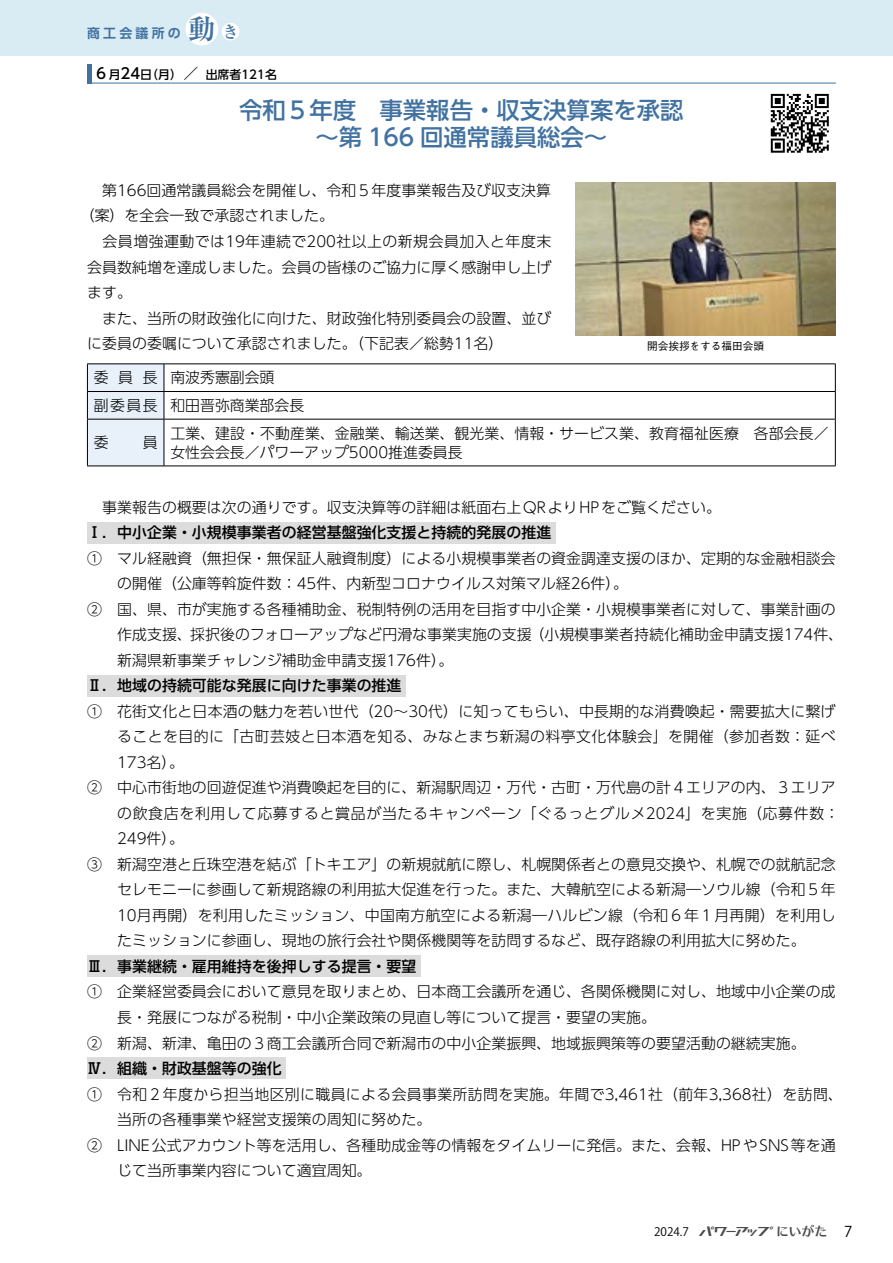
<style>
.page{position:relative;width:893px;height:1263px;background:#fff}
.page>*{position:absolute;margin:0;border:0;box-sizing:border-box;transform-origin:0 0}
.t1{font:500 23.4px/27.6px "UD Shin Go Pr 6 N";color:#4172a1;text-align:center}
.t2{font:300 14.85px/27.6px "UD Shin Go Pr 6 N";letter-spacing:.005em;color:#000}
.t3{font:500 14.85px "UD Shin Go Pr 6 N";letter-spacing:.005em;color:#000}
.t4{font:300 14.85px "UD Shin Go Pr 6 N";letter-spacing:.025em;color:#000}
.t5{font:300 14.85px "UD Shin Go Pr 6 N";letter-spacing:.045em;color:#000}
.t6{font:300 14.85px "UD Shin Go Pr 6 N";letter-spacing:.03em;color:#000}
.t7{font:300 14.85px "UD Shin Go Pr 6 N";letter-spacing:.035em;color:#000}
.t8{font:14.85px "Koz Go Pr 6 N";color:#000}
.t9{font:700 12.9px "UD Shin Go Pr 6 N De";letter-spacing:.25em;color:#4172a1}
.t10{font:500 11.85px "UD Shin Go Pr 6 N";color:#000}
.t11{font:11.7px "Koz Go Pr 6 N";color:#000}
.t12{font:500 10.65px "Gothic BBB Pr 6 N";color:#000}
.s1{font-family:"Ryumin Pr 6 N";font-size:27.3px}
.s2{font-family:"Ryumin Pr 6 N";font-size:16.35px}
.s3{font-size:14.85px}
.s4{font-family:"Gau Font Kana 0816";font-size:12px;color:#4c4a4a}
.s5{font-family:"UD Typos 515 Std";font-size:12.75px;color:#4c4a4a}
</style>
<div class="page">
<div style="left:0;top:0;width:893px;height:55px;background:#daecf3"></div>
<div style="left:186px;top:13px;width:32px;height:32px;background:#fff;border-radius:50%"></div>
<div style="left:222px;top:23px;width:17px;height:17px;background:#fff;border-radius:50%"></div>
<div style="left:87px;top:64px;width:5px;height:19px;background:#4172a1"></div>
<hr style="left:92px;top:83px;width:744px;height:1px;background:#4172a1">
<div style="left:87px;top:522px;width:468px;height:21px;background:#dcdcdc"></div>
<div style="left:87px;top:675px;width:319px;height:21px;background:#dcdcdc"></div>
<div style="left:87px;top:955px;width:334px;height:22px;background:#dcdcdc"></div>
<div style="left:87px;top:1057px;width:199px;height:22px;background:#dcdcdc"></div>
<img style="left:576px;top:183px;width:259px;height:153px">
<hr style="left:164px;top:364px;width:672px;height:1px;background:#000">
<hr style="left:164px;top:391px;width:672px;height:1px;background:#000">
<div style="left:87px;top:364px;width:78px;height:102px;background:#e8f0fa"></div>
<svg style="left:835px;top:364px;width:1px;height:55px"></svg>
<hr style="left:87px;top:419px;width:77px;height:1px;background:#000">
<hr style="left:87px;top:419px;width:1px;height:47px;background:#000">
<hr style="left:164px;top:419px;width:672px;height:1px;background:#000">
<hr style="left:164px;top:419px;width:1px;height:47px;background:#000">
<hr style="left:835px;top:419px;width:1px;height:47px;background:#000">
<hr style="left:87px;top:466px;width:77px;height:1px;background:#000">
<hr style="left:164px;top:466px;width:672px;height:1px;background:#000">
<img style="left:770px;top:93px;width:59px;height:60px">
<p class="t9" style="left:87px;top:23px;width:153px">商工会議所の<span class="s1">動</span><span class="s2">き</span></p>
<p class="t10" style="left:94px;top:65px;width:185px"><span class="s3">６</span>月<span class="s3">24</span>日（月）<span class="s3">／</span> 出席者121名</p>
<h1 class="t1" style="left:239px;top:95px;width:446px">令和５年度　事業報告・収支決算案を承認～第 166 回通常議員総会～</h1>
<p class="t2" style="left:87px;top:176px;width:465px">　第166回通常議員総会を開催し、令和５年度事業報告及び収支決算</p>
<p class="t2" style="left:80px;top:201px;width:256px">（案）を全会一致で承認されました。</p>
<p class="t7" style="left:87px;top:229px;width:466px">　会員増強運動では19年連続で200社以上の新規会員加入と年度末</p>
<p class="t2" style="left:87px;top:253px;width:466px">会員数純増を達成しました。会員の皆様のご協力に厚く感謝申し上げ</p>
<p class="t2" style="left:87px;top:278px;width:46px">ます。</p>
<p class="t2" style="left:87px;top:304px;width:466px">　また、当所の財政強化に向けた、財政強化特別委員会の設置、並び</p>
<p class="t2" style="left:87px;top:329px;width:418px">に委員の委嘱について承認されました。（下記表／総勢11名）</p>
<p class="t12" style="left:647px;top:337px;width:118px">開会挨拶をする福田会頭</p>
<p class="t2" style="left:94px;top:363px;width:212px">委 員 長 南波秀憲副会頭<br>副委員長 和田晋弥商業部会長</p>
<p class="t2" style="left:94px;top:428px;width:16px">委</p>
<p class="t2" style="left:143px;top:428px;width:16px">員</p>
<p class="t2" style="left:170px;top:423px;width:660px;line-height:19.2px">工業、建設・不動産業、金融業、輸送業、観光業、情報・サービス業、教育福祉医療　各部会長／女性会会長／パワーアップ5000推進委員長</p>
<p class="t2" style="left:87px;top:493px;width:635px">　事業報告の概要は次の通りです。収支決算等の詳細は紙面右上QRよりHPをご覧ください。</p>
<p class="t3" style="left:87px;top:521px;width:466px">Ⅰ．中小企業・小規模事業者の経営基盤強化支援と持続的発展の推進</p>
<p class="t2" style="left:87px;top:544px;width:750px">①　マル経融資（無担保・無保証人融資制度）による小規模事業者の資金調達支援のほか、定期的な金融相談会</p>
<p class="t2" style="left:117px;top:569px;width:512px">の開催（公庫等斡旋件数：45件、内新型コロナウイルス対策マル経26件）。</p>
<p class="t2" style="left:87px;top:595px;width:750px">②　国、県、市が実施する各種補助金、税制特例の活用を目指す中小企業・小規模事業者に対して、事業計画の</p>
<p class="t2" style="left:117px;top:620px;width:727px">作成支援、採択後のフォローアップなど円滑な事業実施の支援（小規模事業者持続化補助金申請支援174件、</p>
<p class="t2" style="left:117px;top:646px;width:338px">新潟県新事業チャレンジ補助金申請支援176件）。</p>
<p class="t3" style="left:87px;top:674px;width:316px">Ⅱ．地域の持続可能な発展に向けた事業の推進</p>
<p class="t2" style="left:87px;top:697px;width:750px">①　花街文化と日本酒の魅力を若い世代（20～30代）に知ってもらい、中長期的な消費喚起・需要拡大に繋げ</p>
<p class="t6" style="left:117px;top:725px;width:720px">ることを目的に「古町芸妓と日本酒を知る、みなとまち新潟の料亭文化体験会」を開催（参加者数：延べ</p>
<p class="t2" style="left:117px;top:748px;width:68px">173名）。</p>
<p class="t2" style="left:87px;top:773px;width:750px">②　中心市街地の回遊促進や消費喚起を目的に、新潟駅周辺・万代・古町・万代島の計４エリアの内、３エリア</p>
<p class="t5" style="left:117px;top:801px;width:724px">の飲食店を利用して応募すると賞品が当たるキャンペーン「ぐるっとグルメ2024」を実施（応募件数：</p>
<p class="t2" style="left:117px;top:824px;width:68px">249件）。</p>
<p class="t2" style="left:87px;top:850px;width:750px">③　新潟空港と丘珠空港を結ぶ「トキエア」の新規就航に際し、札幌関係者との意見交換や、札幌での就航記念</p>
<p class="t2" style="left:117px;top:875px;width:720px">セレモニーに参画して新規路線の利用拡大促進を行った。また、大韓航空による新潟―ソウル線（令和５年</p>
<p class="t2" style="left:117px;top:901px;width:720px">10月再開）を利用したミッション、中国南方航空による新潟―ハルビン線（令和６年１月再開）を利用し</p>
<p class="t2" style="left:117px;top:926px;width:690px">たミッションに参画し、現地の旅行会社や関係機関等を訪問するなど、既存路線の利用拡大に努めた。</p>
<p class="t3" style="left:87px;top:954px;width:331px">Ⅲ．事業継続・雇用維持を後押しする提言・要望</p>
<p class="t2" style="left:87px;top:977px;width:750px">①　企業経営委員会において意見を取りまとめ、日本商工会議所を通じ、各関係機関に対し、地域中小企業の成</p>
<p class="t2" style="left:117px;top:1003px;width:540px">長・発展につながる税制・中小企業政策の見直し等について提言・要望の実施。</p>
<p class="t2" style="left:87px;top:1028px;width:720px">②　新潟、新津、亀田の３商工会議所合同で新潟市の中小企業振興、地域振興策等の要望活動の継続実施。</p>
<p class="t3" style="left:87px;top:1056px;width:196px">Ⅳ．組織・財政基盤等の強化</p>
<p class="t4" style="left:87px;top:1082px;width:757px">①　令和２年度から担当地区別に職員による会員事業所訪問を実施。年間で3,461社（前年3,368社）を訪問、</p>
<p class="t2" style="left:117px;top:1105px;width:316px">当所の各種事業や経営支援策の周知に努めた。</p>
<p class="t2" style="left:87px;top:1130px;width:750px">②　LINE公式アカウント等を活用し、各種助成金等の情報をタイムリーに発信。また、会報、HPやSNS等を通</p>
<p class="t2" style="left:117px;top:1156px;width:256px">じて当所事業内容について適宜周知。</p>
<p class="t11" style="left:654px;top:1225px;width:174px">2024.7 <span class="s4">I0¥3YK</span> <span class="s5">にいがた</span></p>
<p class="t8" style="left:844px;top:1223px;width:10px">7</p>
</div>
